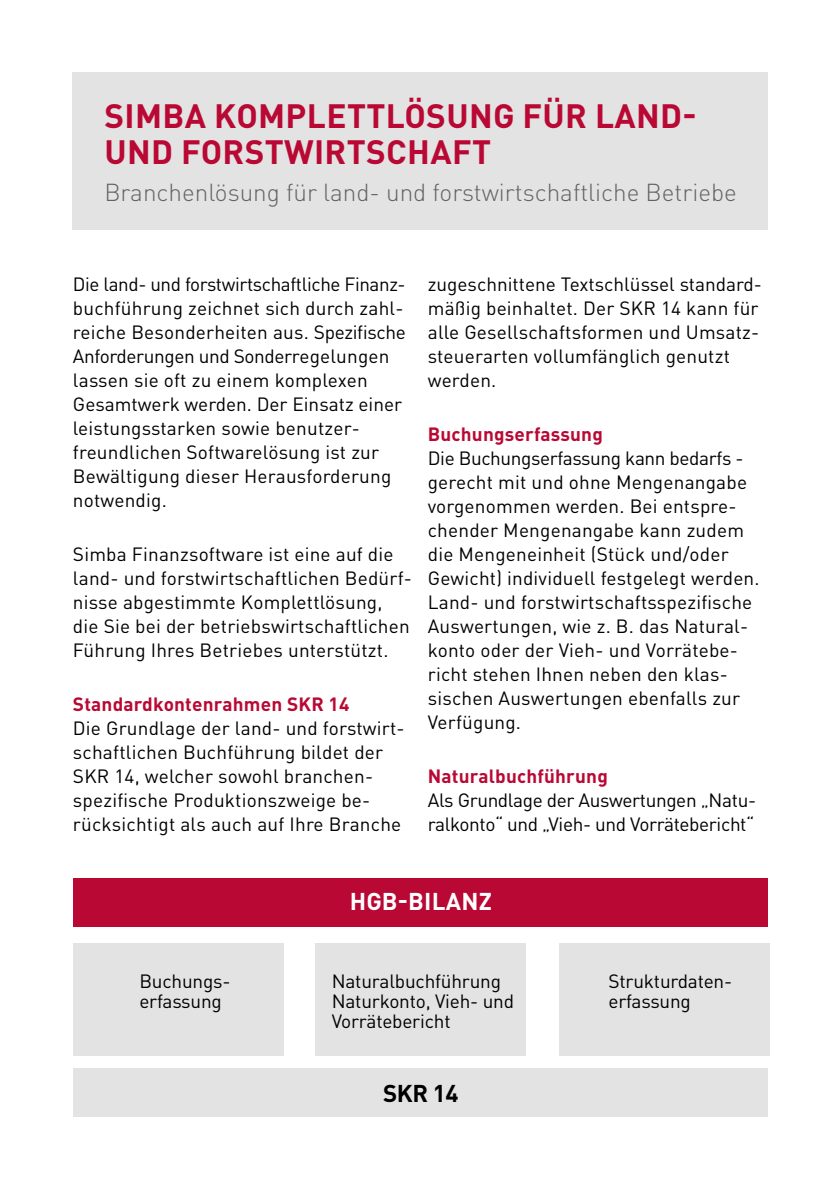
<style>
.page{position:relative;width:840px;height:1191px;background:#fff}
.page>*{position:absolute;margin:0;border:0;box-sizing:border-box;transform-origin:0 0}
.t1{font:700 33.4px/36.4px "DIN Pro";letter-spacing:.01em;color:#b90833}
.t2{font:300 24.2px "DIN Pro";color:#646363}
.t3{font:700 24px "DIN Pro";color:#fff}
.t4{font:700 24px "DIN Pro";color:#000}
.t5{font:19px/24px "DIN Pro";letter-spacing:.01em;color:#000}
.t6{font:19px/20px "DIN Pro";letter-spacing:-.01em;color:#000}
.t7{font:19px/24px "DIN Pro";letter-spacing:-.02em;color:#000}
.t8{font:700 19px "DIN Pro";letter-spacing:.01em;color:#b90833}
</style>
<div class="page">
<div style="left:72px;top:72px;width:695px;height:157px;background:#e3e3e3"></div>
<div style="left:73px;top:943px;width:210px;height:113px;background:#e3e3e3"></div>
<div style="left:74px;top:877px;width:693px;height:49px;background:#b90833"></div>
<div style="left:315px;top:943px;width:210px;height:113px;background:#e3e3e3"></div>
<div style="left:558px;top:943px;width:211px;height:113px;background:#e3e3e3"></div>
<div style="left:74px;top:1068px;width:693px;height:49px;background:#e3e3e3"></div>
<h1 class="t1" style="left:104px;top:96px;width:593px">SIMBA KOMPLETTLÖSUNG FÜR LAND-<br>UND FORSTWIRTSCHAFT</h1>
<p class="t2" style="left:104px;top:176px;width:633px">Branchenlösung für land- und forstwirtschaftliche Betriebe</p>
<p class="t5" style="left:73px;top:271px;width:334px">Die land- und forstwirtschaftliche Finanz&shy;buchführung zeichnet sich durch zahl&shy;reiche Besonderheiten aus. Spezifische Anforderungen und Sonderregelungen lassen sie oft zu einem komplexen Gesamtwerk werden. Der Einsatz einer leistungsstarken sowie benutzer&shy;freundlichen Softwarelösung ist zur Bewältigung dieser Herausforderung notwendig.</p>
<p class="t5" style="left:73px;top:541px;width:340px">Simba Finanzsoftware ist eine auf die land- und forstwirtschaftlichen Bedürf&shy;nisse abgestimmte Komplettlösung, die Sie bei der betriebswirtschaftlichen Führung Ihres Betriebes unterstützt.</p>
<p class="t8" style="left:73px;top:691px;width:278px">Standardkontenrahmen SKR 14</p>
<p class="t5" style="left:73px;top:715px;width:333px">Die Grundlage der land- und forstwirt&shy;schaftlichen Buchführung bildet der SKR 14, welcher sowohl branchen&shy;spezifische Produktionszweige be&shy;rücksichtigt als auch auf Ihre Branche</p>
<p class="t5" style="left:427px;top:271px;width:335px">zugeschnittene Textschlüssel standard&shy;mäßig beinhaltet. Der SKR 14 kann für alle Gesellschaftsformen und Umsatz&shy;steuerarten vollumfänglich genutzt werden.</p>
<p class="t8" style="left:427px;top:421px;width:176px">Buchungserfassung</p>
<p class="t5" style="left:427px;top:445px;width:333px">Die Buchungserfassung kann bedarfs - gerecht mit und ohne Mengenangabe vorgenommen werden. Bei entspre&shy;chender Mengenangabe kann zudem die Mengeneinheit (Stück und/oder Gewicht) individuell festgelegt werden.<br>Land- und forstwirtschaftsspezifische Auswertungen, wie z. B. das Natural&shy;konto oder der Vieh- und Vorrätebe&shy;richt stehen Ihnen neben den klas&shy;sischen Auswertungen ebenfalls zur Verfügung.</p>
<p class="t8" style="left:427px;top:763px;width:181px">Naturalbuchführung</p>
<p class="t7" style="left:427px;top:787px;width:329px">Als Grundlage der Auswertungen „Natu&shy;ralkonto“ und „Vieh- und Vorrätebericht“</p>
<p class="t6" style="left:139px;top:970px;width:93px">Buchungs&shy;erfassung</p>
<p class="t3" style="left:349px;top:885px;width:89px">HGB-Bilan</p>
<p class="t3" style="left:478px;top:885px;width:15px">z</p>
<p class="t6" style="left:331px;top:970px;width:184px">Naturalbuchführung<br>Naturkonto, Vieh- und<br>Vorrätebericht</p>
<p class="t6" style="left:608px;top:970px;width:125px">Strukturdaten&shy;erfassung</p>
<p class="t4" style="left:383px;top:1077px;width:77px">SKR 14</p>
</div>
